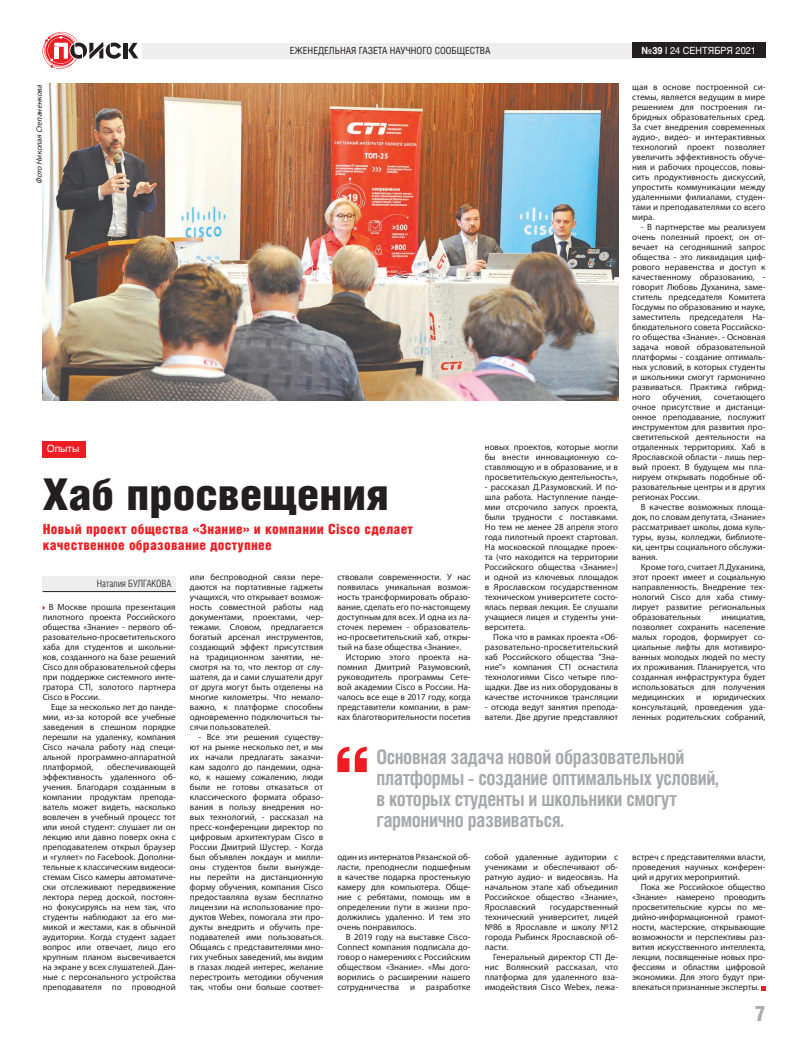
<style>
.page{position:relative;width:808px;height:1049px;background:#fff}
.page>*{position:absolute;margin:0;border:0;box-sizing:border-box;transform-origin:0 0}
.t1{font:44px "Helios Cond Black C";letter-spacing:-.01em;color:#231f20;scale:1.1 1}
.t2{font:21.1px "Helios Cond Black C";color:#a8a9ad}
.t3{font:700 20px/21px "Helios Cond C";letter-spacing:-.02em;color:#a8a9ad;scale:.96 1}
.t4{font:14px/16px "Helios Cond Black C";letter-spacing:.02em;color:#ee1d23}
.t5{font:10px "Helios Cond Light C";color:#231f20}
.t6{font:10px "Helios C";color:#fff}
.t7{font:9.8px "Helios Cond C";color:#231f20}
.t8{font:9.8px "Helios C";color:#fff;scale:.93 1}
.t9{font:9px/10px "Myriad Pro";color:#231f20;text-align:justify}
.t10{font:italic 8px "Myriad Pro";color:#231f20}
.s1{font-weight:700}
</style>
<div class="page">
<hr style="left:124px;top:43px;width:4px;height:15px;background:#231f20">
<svg style="left:128px;top:43px;width:10px;height:15px"></svg>
<svg style="left:43px;top:32px;width:78px;height:37px"></svg>
<div style="left:142px;top:43px;width:496px;height:16px;background:#eeeeef"></div>
<div style="left:632px;top:43px;width:133px;height:15px;background:#231f20"></div>
<img style="left:43px;top:84px;width:575px;height:316px">
<div style="left:43px;top:441px;width:43px;height:16px;background:#ee1d23"></div>
<svg style="left:337px;top:747px;width:30px;height:25px"></svg>
<div style="left:43px;top:576px;width:133px;height:16px;background:#eeeeef"></div>
<hr style="left:43px;top:591px;width:133px;height:1px;background:#231f20">
<svg style="left:761px;top:986px;width:4px;height:4px"></svg>
<p class="t7" style="left:290px;top:45px;width:202px">ЕЖЕНЕДЕЛЬНАЯ ГАЗЕТА НАУЧНОГО СООБЩЕСТВА</p>
<p class="t8" style="left:641px;top:44px;width:125px"><span class="s1">№39</span> I 24 СЕНТЯБРЯ 2021</p>
<p class="t9" style="left:632px;top:82px;width:135px">щая в основе построенной си&shy;стемы, является ведущим в мире решением для построения ги&shy;бридных образовательных сред.<br>За счет внедрения современных аудио-, видео- и интерактивных технологий проект позволяет увеличить эффективность обуче&shy;ния и рабочих процессов, повы&shy;сить продуктивность дискуссий, упростить коммуникации между удаленными филиалами, студен&shy;тами и преподавателями со всего мира.</p>
<p class="t9" style="left:632px;top:222px;width:135px;text-indent:9px">- В партнерстве мы реализуем очень полезный проект, он от&shy;вечает на сегодняшний запрос общества - это ликвидация циф&shy;рового неравенства и доступ к качественному образованию, - говорит Любовь Духанина, заме&shy;ститель председателя Комитета Госдумы по образованию и науке, заместитель председателя На&shy;блюдательного совета Российско&shy;го общества «Знание». - Основная задача новой образовательной платформы - создание оптималь&shy;ных условий, в которых студенты и школьники смогут гармонично развиваться. Практика гибрид&shy;ного</p>
<p class="t10" style="left:34px;top:184px;width:101px;rotate:-90deg">Фото Николая Степаненкова</p>
<p class="t9" style="left:662px;top:392px;width:41px">обучения,</p>
<p class="t9" style="left:632px;top:392px;width:135px;text-indent:82px">сочетающего очное присутствие и дистанци&shy;онное преподавание, послужит инструментом для развития про&shy;светительской деятельности на отдаленных территориях. Хаб в Ярославской области - лишь пер&shy;вый проект. В будущем мы пла&shy;нируем открывать подобные об&shy;разовательные центры и в других регионах России.</p>
<p class="t9" style="left:632px;top:502px;width:135px;text-indent:9px">В качестве возможных площа&shy;док, по словам депутата, «Знание» рассматривает школы, дома куль&shy;туры, вузы, колледжи, библиоте&shy;ки, центры социального обслужи&shy;вания.</p>
<p class="t9" style="left:632px;top:562px;width:135px;text-indent:9px">Кроме того, считает Л.Духанина, этот проект имеет и социальную направленность. Внедрение тех&shy;нологий Cisco для хаба стиму&shy;лирует развитие региональных образовательных</p>
<p class="t6" style="left:47px;top:443px;width:34px">Опыты</p>
<h1 class="t1" style="left:43px;top:469px;width:316px">Хаб просвещения</h1>
<h3 class="t4" style="left:43px;top:521px;width:372px">Новый проект общества «Знание» и компании Cisco сделает качественное образование доступнее</h3>
<p class="t9" style="left:485px;top:442px;width:135px">новых проектов, которые могли бы внести инновационную со&shy;ставляющую и в образование, и в просветительскую деятельность»,</p>
<p class="t9" style="left:485px;top:482px;width:135px">- рассказал Д.Разумовский. И по&shy;шла работа. Наступление панде&shy;мии отсрочило запуск проекта, были трудности с поставками.<br>Но тем не менее 28 апреля этого года пилотный проект стартовал.<br>На московской площадке проек&shy;та (что находится на территории Российского общества «Знание») и одной из ключевых площадок в Ярославском государственном техническом университете состо&shy;ялась первая лекция. Ее слушали учащиеся лицея и студенты уни&shy;верситета.</p>
<p class="t9" style="left:485px;top:632px;width:135px;text-indent:9px">Пока что в рамках проекта «Об&shy;разовательно-просветительский хаб Российского общества "Зна&shy;ние"» компания CTI оснастила технологиями Cisco четыре пло&shy;щадки. Две из них оборудованы в качестве источников трансляции</p>
<p class="t9" style="left:485px;top:702px;width:135px">- отсюда ведут занятия препода&shy;ватели. Две другие представляют</p>
<p class="t9" style="left:190px;top:572px;width:135px">или беспроводной связи пере&shy;даются на портативные гаджеты учащихся, что открывает возмож&shy;ность совместной работы над документами, проектами, чер&shy;тежами. Словом, предлагается богатый арсенал инструментов, создающий эффект присутствия на традиционном занятии, не&shy;смотря на то, что лектор от слу&shy;шателя, да и сами слушатели друг от друга могут быть отделены на многие километры. Что немало&shy;важно, к платформе способны одновременно подключиться ты&shy;сячи пользователей.</p>
<p class="t9" style="left:190px;top:732px;width:135px;text-indent:9px">- Все эти решения существу&shy;ют на рынке несколько лет, и мы их начали предлагать заказчи&shy;кам задолго до пандемии, одна&shy;ко, к нашему сожалению, люди были не готовы отказаться от классического формата образо&shy;вания в пользу внедрения но&shy;вых технологий, - рассказал на пресс-конференции директор по цифровым архитектурам Cisco в России Дмитрий Шус тер. - Когда был объявлен локдаун и милли&shy;оны студентов были вынужде&shy;ны перейти на дистанционную форму обучения, компания Cisco предоставляла вузам бесплатно лицензии на использование про&shy;дуктов Webex, помогала эти про&shy;дукты внедрить и обучить пре&shy;подавателей ими пользоваться.<br>Общаясь с представителями мно&shy;гих учебных заведений, мы видим в глазах людей интерес, желание перестроить методики обучения так, чтобы они больше соответ-</p>
<p class="t9" style="left:337px;top:572px;width:135px">ствовали современности. У нас появилась уникальная возмож&shy;ность трансформировать образо&shy;вание, сделать его по-настоящему доступным для всех. И одна из ла&shy;сточек перемен - образователь&shy;но-просветительский хаб, откры&shy;тый на базе общества «Знание».</p>
<p class="t9" style="left:337px;top:652px;width:135px;text-indent:9px">Историю этого проекта на&shy;помнил Дмитрий Разумовский, руководитель программы Сете&shy;вой академии Cisco в России. На&shy;чалось все еще в 2017 году, когда представители компании, в рам&shy;ках благотворительности посетив</p>
<p class="t5" style="left:97px;top:578px;width:76px">Наталия БУЛГАКОВА</p>
<p class="t9" style="left:43px;top:602px;width:135px;text-indent:6px">В Москве прошла презентация пилотного проекта Российского общества «Знание» - первого об&shy;разовательно-просветительского хаба для студентов и школьни&shy;ков, созданного на базе решений Cisco для образовательной сферы при поддержке системного инте&shy;гратора CTI, золотого партнера Cisco в России.</p>
<p class="t9" style="left:43px;top:702px;width:135px;text-indent:9px">Еще за несколько лет до панде&shy;мии, из-за которой все учебные заведения в спешном порядке перешли на удаленку, компания Cisco начала работу над специ&shy;альной программно-аппаратной платформой,</p>
<p class="t9" style="left:632px;top:612px;width:135px;text-indent:89px">инициатив, позволяет сохранить население малых городов, формирует со&shy;циальные лифты для мотивиро&shy;ванных молодых людей по месту их проживания. Планируется, что созданная инфраструктура будет использоваться для получения медицинских</p>
<p class="t9" style="left:632px;top:692px;width:135px;text-indent:80px">юридических консультаций, проведения уда&shy;ленных родительских собраний,</p>
<p class="t9" style="left:696px;top:692px;width:6px">и</p>
<h3 class="t3" style="left:376px;top:745px;width:358px">Основная задача новой образовательной платформы - создание оптимальных условий, в которых студенты и школьники смогут гармонично развиваться.</h3>
<p class="t9" style="left:43px;top:762px;width:135px;text-indent:64px">обеспечивающей эффективность удаленного об&shy;учения. Благодаря созданным в компании продуктам препода&shy;ватель может видеть, насколько вовлечен в учебный процесс тот или иной студент: слушает ли он лекцию или давно поверх окна с преподавателем открыл браузер и «гуляет» по Facebook. Дополни&shy;тельные к классическим видеоси&shy;стемам Cisco камеры автоматиче&shy;ски отслеживают передвижение лектора перед доской, постоян&shy;но фокусируясь на нем так, что студенты наблюдают за его ми&shy;микой и жестами, как в обычной аудитории. Когда студент задает вопрос или отвечает, лицо его крупным планом высвечивается на экране у всех слушателей. Дан&shy;ные с персонального устройства преподавателя по проводной</p>
<p class="t9" style="left:337px;top:852px;width:135px">один из интернатов Рязанской об&shy;ласти, преподнесли подшефным в качестве подарка простенькую камеру для компьютера. Обще&shy;ние с ребятами, помощь им в определении пути в жизни про&shy;должились удаленно. И тем это очень понравилось.</p>
<p class="t9" style="left:337px;top:932px;width:135px;text-indent:9px">В 2019 году на выставке Cisco-Connect компания подписала до&shy;говор о намерениях с Российским обществом «Знание». «Мы дого&shy;ворились о расширении нашего сотрудничества и разработке</p>
<p class="t9" style="left:485px;top:852px;width:135px">собой удаленные аудитории с учениками и обеспечивают об&shy;ратную аудио- и видеосвязь. На начальном этапе хаб объединил Российское общество «Знание», Ярославский</p>
<p class="t9" style="left:632px;top:852px;width:135px">встреч с представителями власти, проведения научных конферен&shy;ций и других мероприятий.</p>
<p class="t9" style="left:632px;top:882px;width:135px;text-indent:9px">Пока же Российское общество «Знание» намерено проводить просветительские курсы по ме&shy;дийно-информационной грамот&shy;ности, мастерские, открывающие возможности и перспективы раз&shy;вития искусственного интеллекта, лекции, посвященные новых про&shy;фессиям и областям цифровой экономики. Для этого будут при&shy;влекаться признанные эксперты.</p>
<p class="t9" style="left:485px;top:902px;width:135px;text-indent:65px">государственный технический университет, лицей №86 в Ярославле и школу №12 города Рыбинск Ярославской об&shy;ласти.</p>
<p class="t9" style="left:485px;top:952px;width:135px;text-indent:9px">Генеральный директор CTI Де&shy;нис Волянский рассказал, что платформа для удаленного вза&shy;имодействия Cisco Webex, лежа-</p>
<h2 class="t2" style="left:755px;top:1001px;width:12px">7</h2>
</div>
